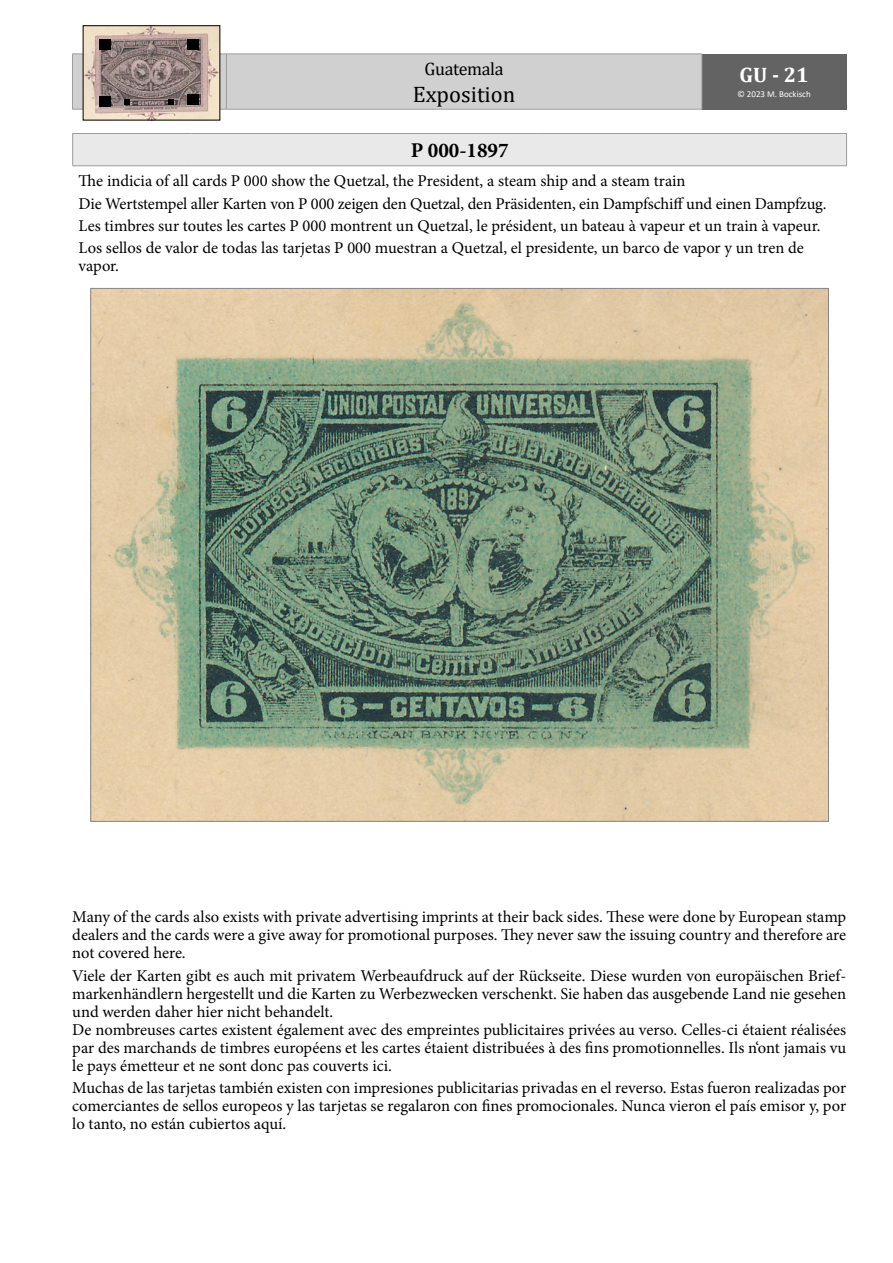
<style>
.page{position:relative;width:893px;height:1263px;background:#fff}
.page>*{position:absolute;margin:0;border:0;box-sizing:border-box;transform-origin:0 0}
.t1{font:22.5px "Cambria";color:#000}
.t2{font:700 21px "Minion Pro";color:#000}
.t3{font:700 21px "Cambria";color:#fff}
.t4{font:18px "Cambria";letter-spacing:-.02em;color:#000}
.t5{font:16.5px/18px "Minion Pro";color:#000}
.t6{font:9px "Calibri";color:#fff}
</style>
<div class="page">
<div style="left:702px;top:54px;width:144px;height:55px;background:#646363"></div>
<hr style="left:702px;top:54px;width:1px;height:55px;background:#9d9d9c">
<hr style="left:72px;top:109px;width:154px;height:1px;background:#9d9d9c">
<hr style="left:226px;top:109px;width:476px;height:1px;background:#9d9d9c">
<img style="left:85px;top:28px;width:133px;height:90px">
<div style="left:188px;top:40px;width:11px;height:10px;background:#000"></div>
<div style="left:99px;top:40px;width:11px;height:10px;background:#000"></div>
<svg style="left:72px;top:54px;width:630px;height:55px"></svg>
<div style="left:73px;top:133px;width:774px;height:33px;background:#e9e9e9"></div>
<hr style="left:72px;top:133px;width:120px;height:1px;background:#9d9d9c">
<hr style="left:72px;top:134px;width:1px;height:31px;background:#9d9d9c">
<hr style="left:192px;top:133px;width:89px;height:1px;background:#9d9d9c">
<hr style="left:281px;top:133px;width:255px;height:1px;background:#9d9d9c">
<hr style="left:536px;top:133px;width:311px;height:1px;background:#9d9d9c">
<hr style="left:846px;top:134px;width:1px;height:31px;background:#9d9d9c">
<hr style="left:72px;top:165px;width:120px;height:1px;background:#9d9d9c">
<hr style="left:192px;top:165px;width:89px;height:1px;background:#9d9d9c">
<hr style="left:281px;top:165px;width:255px;height:1px;background:#9d9d9c">
<hr style="left:536px;top:165px;width:311px;height:1px;background:#9d9d9c">
<img style="left:92px;top:290px;width:735px;height:530px">
<p class="t4" style="left:425px;top:58px;width:80px">Guatemala</p>
<h1 class="t1" style="left:413px;top:81px;width:104px">Exposition</h1>
<p class="t3" style="left:740px;top:60px;width:70px">GU - 21</p>
<p class="t6" style="left:737px;top:88px;width:75px">© 2023 M. Bockisch</p>
<p class="t2" style="left:411px;top:136px;width:99px">P 000-1897</p>
<p class="t5" style="left:79px;top:170px;width:749px;line-height:22.2px">The indicia of all cards P 000 show the Quetzal, the President, a steam ship and a steam train<br>Die Wertstempel aller Karten von P 000 zeigen den Quetzal, den Präsidenten, ein Dampfschiff und einen Dampfzug.<br>Les timbres sur toutes les cartes P 000 montrent un Quetzal, le président, un bateau à vapeur et un train à vapeur.<br>Los sellos de valor de todas las tarjetas P 000 muestran a Quetzal, el presidente, un barco de vapor y un tren de</p>
<p class="t5" style="left:79px;top:257px;width:42px">vapor.</p>
<p class="t5" style="left:72px;top:908px;width:775px;text-align:justify">Many of the cards also exists with private advertising imprints at their back sides. These were done by European stamp dealers and the cards were a give away for promotional purposes. They never saw the issuing country and therefore are not covered here.</p>
<p class="t5" style="left:72px;top:966px;width:775px">Viele der Karten gibt es auch mit privatem Werbeaufdruck auf der Rückseite. Diese wurden von europäischen Brief&shy;markenhändlern hergestellt und die Karten zu Werbezwecken verschenkt. Sie haben das ausgebende Land nie gesehen und werden daher hier nicht behandelt.<br>De nombreuses cartes existent également avec des empreintes publicitaires privées au verso. Celles-ci étaient réalisées par des marchands de timbres européens et les cartes étaient distribuées à des fins promotionnelles. Ils n‘ont jamais vu le pays émetteur et ne sont donc pas couverts ici.</p>
<p class="t5" style="left:72px;top:1078px;width:775px;text-align:justify">Muchas de las tarjetas también existen con impresiones publicitarias privadas en el reverso. Estas fueron realizadas por comerciantes de sellos europeos y las tarjetas se regalaron con fines promocionales. Nunca vieron el país emisor y, por lo tanto, no están cubiertos aquí.</p>
</div>
